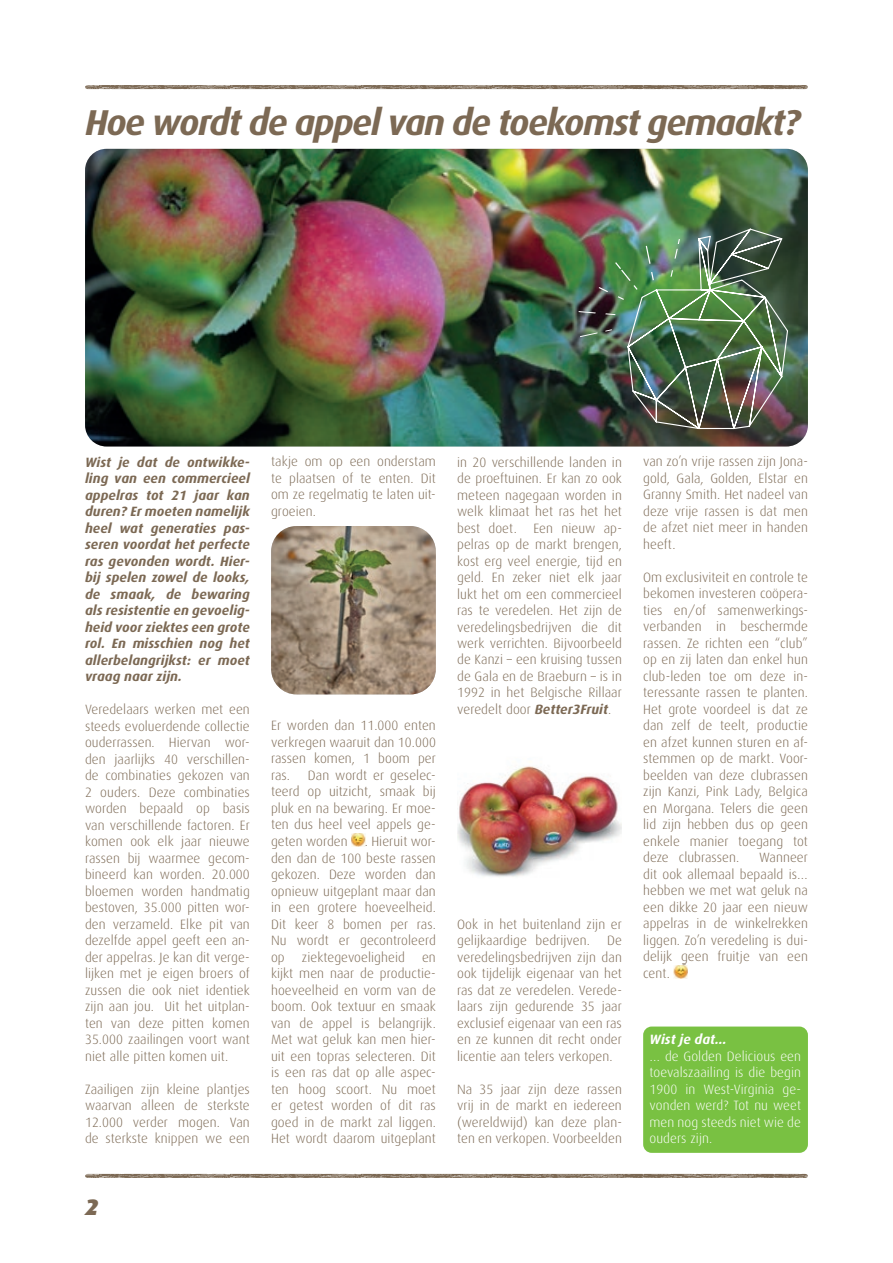
<style>
.page{position:relative;width:893px;height:1263px;background:#fff}
.page>*{position:absolute;margin:0;border:0;box-sizing:border-box;transform-origin:0 0}
.t1{font:italic 700 36px "Dax";letter-spacing:-.04em;color:#7c6954}
.t2{font:italic 900 22.5px "Dax";color:#7c6954}
.t3{font:300 13.5px/16.5px "Dax";letter-spacing:.005em;color:#7c6954;text-align:justify}
.t4{font:italic 700 13.5px/16.5px "Dax";letter-spacing:.005em;color:#7c6954;text-align:justify}
.t5{font:300 13.5px/16.5px "Dax";letter-spacing:.005em;color:#fff;text-align:justify}
.t6{font:italic 700 13.5px "Dax";letter-spacing:.005em;color:#fff}
.s1{font-weight:700;font-style:italic}
</style>
<div class="page">
<svg style="left:85px;top:85px;width:723px;height:4px;background:#8f7f6d"></svg>
<svg style="left:85px;top:1174px;width:723px;height:4px;background:#8f7f6d"></svg>
<img style="left:351px;top:833px;width:14px;height:13px">
<img style="left:674px;top:965px;width:14px;height:13px">
<img style="left:85px;top:149px;width:723px;height:297px">
<img style="left:271px;top:526px;width:165px;height:168px">
<img style="left:457px;top:766px;width:165px;height:111px">
<img style="left:578px;top:229px;width:210px;height:200px">
<div style="left:643px;top:1026px;width:165px;height:127px;background:#79c142;border-radius:9px"></div>
<h1 class="t1" style="left:85px;top:102px;width:717px">Hoe wordt de appel van de toekomst gemaakt?</h1>
<p class="t4" style="left:85px;top:454px;width:166px">Wist je dat de ontwikke&shy;ling van een commercieel appelras tot 21 jaar kan duren? Er moeten namelijk heel wat generaties pas&shy;seren voordat het perfecte ras gevonden wordt. Hier&shy;bij spelen zowel de looks, de smaak, de bewaring als resistentie en gevoelig&shy;heid voor ziektes een grote rol. En misschien nog het allerbelangrijkst: er moet vraag naar zijn.</p>
<p class="t3" style="left:85px;top:701px;width:166px">Veredelaars werken met een steeds evoluerdende collectie ouderrassen. Hiervan wor&shy;den jaarlijks 40 verschillen&shy;de combinaties gekozen van 2 ouders. Deze combinaties worden bepaald op basis van verschillende factoren. Er komen ook elk jaar nieuwe rassen bij waarmee gecom&shy;bineerd kan worden. 20.000 bloemen worden handmatig bestoven, 35.000 pitten wor&shy;den verzameld. Elke pit van dezelfde appel geeft een an&shy;der appelras. Je kan dit verge&shy;lijken met je eigen broers of zussen die ook niet identiek zijn aan jou. Uit het uitplan&shy;ten van deze pitten komen 35.000 zaailingen voort want niet alle pitten komen uit.</p>
<p class="t3" style="left:85px;top:1081px;width:166px">Zaailigen zijn kleine plantjes waarvan alleen de sterkste 12.000 verder mogen. Van de sterkste knippen we een</p>
<p class="t3" style="left:271px;top:454px;width:166px">takje om op een onderstam te plaatsen of te enten. Dit om ze regelmatig te laten uit&shy;groeien.</p>
<p class="t3" style="left:271px;top:718px;width:166px">Er worden dan 11.000 enten verkregen waaruit dan 10.000 rassen komen, 1 boom per ras.</p>
<p class="t3" style="left:271px;top:767px;width:166px;text-indent:37px">Dan wordt er geselec&shy;teerd op uitzicht, smaak bij pluk en na bewaring. Er moe&shy;ten dus heel veel appels ge&shy;geten worden</p>
<p class="t3" style="left:271px;top:833px;width:166px;text-indent:94px">. Hieruit wor&shy;den dan de 100 beste rassen gekozen. Deze worden dan opnieuw uitgeplant maar dan in een grotere hoeveelheid.<br>Dit keer 8 bomen per ras.<br>Nu wordt er gecontroleerd op</p>
<p class="t3" style="left:302px;top:949px;width:104px">ziektegevoeligheid</p>
<p class="t3" style="left:271px;top:949px;width:166px;text-indent:151px">en kijkt men naar de productie&shy;hoeveelheid en vorm van de boom. Ook textuur en smaak van de appel is belangrijk.<br>Met wat geluk kan men hier&shy;uit een topras selecteren. Dit is een ras dat op alle aspec&shy;ten hoog scoort. Nu moet er getest worden of dit ras goed in de markt zal liggen.<br>Het wordt daarom uitgeplant</p>
<h2 class="t2" style="left:85px;top:1194px;width:15px">2</h2>
<p class="t3" style="left:457px;top:454px;width:166px">in 20 verschillende landen in de proeftuinen. Er kan zo ook meteen nagegaan worden in welk klimaat het ras het het best doet. Een nieuw ap&shy;pelras op de markt brengen, kost erg veel energie, tijd en geld. En zeker niet elk jaar lukt het om een commercieel ras te veredelen. Het zijn de veredelingsbedrijven die dit werk verrichten. Bijvoorbeeld de Kanzi – een kruising tussen de Gala en de Braeburn – is in 1992 in het Belgische Rillaar veredelt door <span class="s1">Better3Fruit</span>.</p>
<p class="t3" style="left:457px;top:916px;width:166px">Ook in het buitenland zijn er gelijkaardige bedrijven.</p>
<p class="t3" style="left:457px;top:932px;width:166px;text-indent:150px">De veredelingsbedrijven zijn dan ook tijdelijk eigenaar van het ras dat ze veredelen. Verede&shy;laars zijn gedurende 35 jaar exclusief eigenaar van een ras en ze kunnen dit recht onder licentie aan telers verkopen.</p>
<p class="t3" style="left:457px;top:1081px;width:166px">Na 35 jaar zijn deze rassen vrij in de markt en iedereen (wereldwijd) kan deze plan&shy;ten en verkopen. Voorbeelden</p>
<p class="t3" style="left:643px;top:454px;width:166px">van zo’n vrije rassen zijn Jona&shy;gold, Gala, Golden, Elstar en Granny Smith. Het nadeel van deze vrije rassen is dat men de afzet niet meer in handen heeft.</p>
<p class="t3" style="left:643px;top:569px;width:166px">Om exclusiviteit en controle te bekomen investeren coöpera&shy;ties en/of samenwerkings&shy;verbanden in beschermde rassen. Ze richten een “club” op en zij laten dan enkel hun club-leden toe om deze in&shy;teressante rassen te planten.<br>Het grote voordeel is dat ze dan zelf de teelt, productie en afzet kunnen sturen en af&shy;stemmen op de markt. Voor&shy;beelden van deze clubrassen zijn Kanzi, Pink Lady, Belgica en Morgana. Telers die geen lid zijn hebben dus op geen enkele manier toegang tot deze clubrassen.</p>
<p class="t3" style="left:643px;top:850px;width:166px;text-indent:116px">Wanneer dit ook allemaal bepaald is… hebben we met wat geluk na een dikke 20 jaar een nieuw appelras in de winkelrekken liggen. Zo’n veredeling is dui&shy;delijk geen fruitje van een cent.</p>
<p class="t6" style="left:649px;top:1032px;width:79px">Wist je dat…</p>
<p class="t5" style="left:649px;top:1048px;width:153px">… de Golden Delicious een toevalszaailing is die begin 1900 in West-Virginia ge&shy;vonden werd? Tot nu weet men nog steeds niet wie de ouders zijn.</p>
</div>
